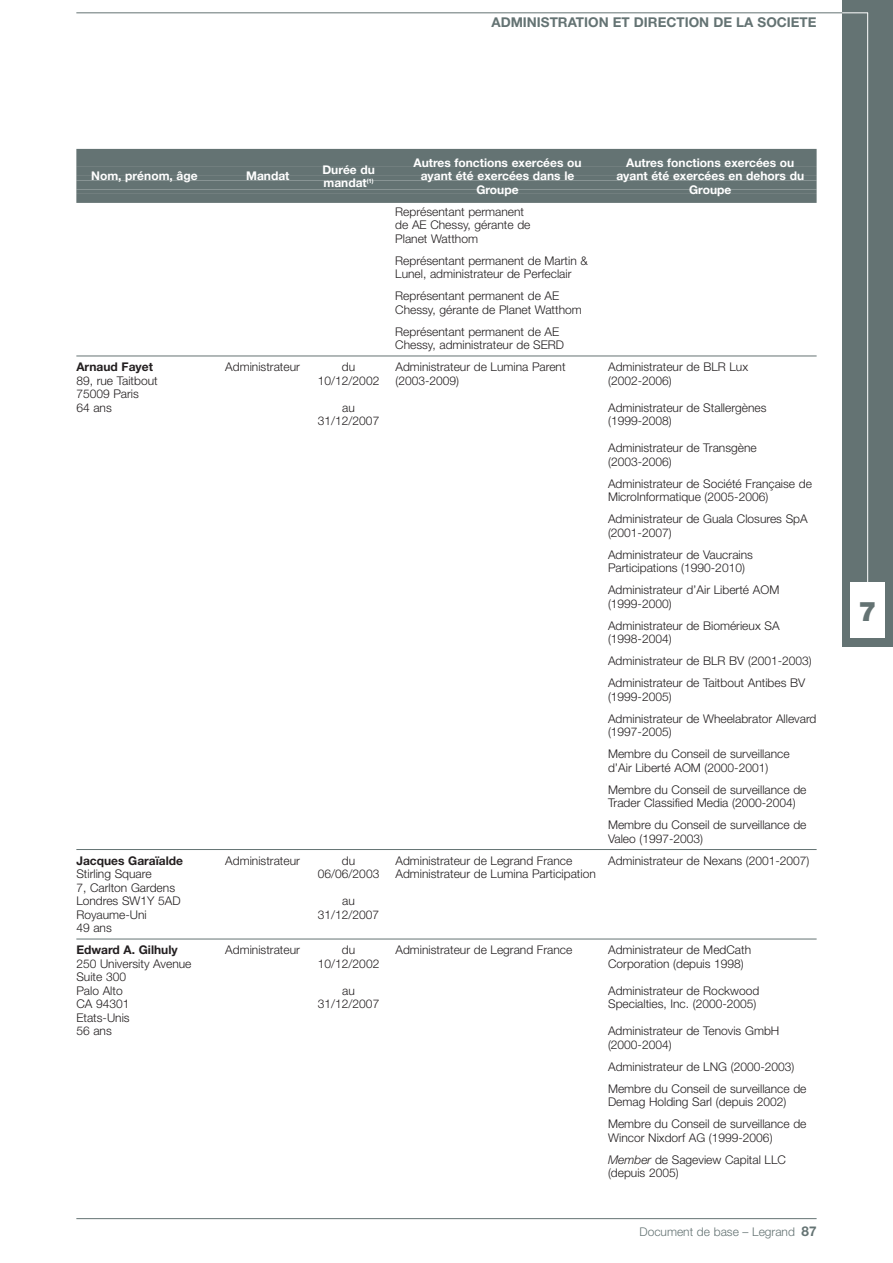
<style>
.page{position:relative;width:893px;height:1263px;background:#fff}
.page>*{position:absolute;margin:0;border:0;box-sizing:border-box;transform-origin:0 0}
.t1{font:900 27px "Helvetica Neue LT";color:#647373}
.t2{font:700 13.5px "Helvetica Neue LT";color:#647373}
.t3{font:300 12px/13.5px "Helvetica Neue LT";color:#231f20}
.t4{font:700 12px "Helvetica Neue LT";color:#fff}
.t5{font:700 12px "Helvetica Neue LT";color:#231f20}
.t6{font:300 12px "Helvetica Neue LT";color:#647373}
.s1{font-style:italic}
.s2{font-weight:700;font-size:13.5px}
</style>
<div class="page">
<div style="left:76px;top:149px;width:740px;height:18px;background:#647373"></div>
<div style="left:76px;top:167px;width:740px;height:9px;background:#647373"></div>
<hr style="left:76px;top:176px;width:740px;height:4px;background:#647373">
<div style="left:76px;top:180px;width:740px;height:9px;background:#647373"></div>
<div style="left:76px;top:189px;width:740px;height:5px;background:#647373"></div>
<div style="left:76px;top:194px;width:740px;height:9px;background:#647373"></div>
<hr style="left:76px;top:356px;width:740px;height:1px;background:#647373">
<hr style="left:76px;top:849px;width:740px;height:1px;background:#647373">
<hr style="left:76px;top:939px;width:740px;height:1px;background:#647373">
<hr style="left:76px;top:12px;width:766px;height:1px;background:#647373">
<hr style="left:76px;top:1218px;width:740px;height:1px;background:#647373">
<div style="left:842px;top:0;width:50px;height:646px;background:#647373"></div>
<hr style="left:867px;top:13px;width:1px;height:574px;background:#fff">
<div style="left:850px;top:583px;width:34px;height:55px;background:#fff"></div>
<svg style="left:842px;top:12px;width:26px;height:1px"></svg>
<p class="t2" style="left:491px;top:17px;width:327px">ADMINISTRATION ET DIRECTION DE LA SOCIETE</p>
<p class="t4" style="left:91px;top:172px;width:108px">Nom, prénom, âge</p>
<p class="t4" style="left:246px;top:172px;width:45px">Mandat</p>
<p class="t4" style="left:322px;top:165px;width:54px">Durée du</p>
<p class="t4" style="left:323px;top:179px;width:52px">mandat<sup>(1)</sup></p>
<p class="t4" style="left:413px;top:158px;width:170px">Autres fonctions exercées ou</p>
<p class="t4" style="left:626px;top:158px;width:170px">Autres fonctions exercées ou</p>
<p class="t4" style="left:421px;top:172px;width:155px">ayant été exercées dans le</p>
<p class="t4" style="left:616px;top:172px;width:189px">ayant été exercées en dehors du</p>
<p class="t4" style="left:476px;top:185px;width:44px">Groupe</p>
<p class="t4" style="left:689px;top:185px;width:44px">Groupe</p>
<p class="t3" style="left:395px;top:206px;width:137px">Représentant permanent de AE Chessy, gérante de<br>Planet Watthom</p>
<p class="t3" style="left:395px;top:255px;width:194px">Représentant permanent de Martin &amp;<br>Lunel, administrateur de Perfeclair</p>
<p class="t3" style="left:395px;top:290px;width:188px">Représentant permanent de AE<br>Chessy, gérante de Planet Watthom</p>
<p class="t3" style="left:395px;top:326px;width:170px">Représentant permanent de AE<br>Chessy, administrateur de SERD</p>
<p class="t5" style="left:76px;top:363px;width:78px">Arnaud Fayet</p>
<p class="t3" style="left:225px;top:361px;width:76px">Administrateur</p>
<p class="t3" style="left:342px;top:361px;width:15px">du</p>
<p class="t3" style="left:395px;top:361px;width:172px">Administrateur de Lumina Parent</p>
<p class="t3" style="left:608px;top:361px;width:141px">Administrateur de BLR Lux</p>
<p class="t3" style="left:76px;top:375px;width:83px">89, rue Taitbout</p>
<p class="t3" style="left:318px;top:375px;width:63px">10/12/2002</p>
<p class="t3" style="left:395px;top:375px;width:65px">(2003-2009)</p>
<p class="t3" style="left:608px;top:375px;width:65px">(2002-2006)</p>
<p class="t3" style="left:76px;top:388px;width:64px">75009 Paris<br>64 ans</p>
<p class="t3" style="left:342px;top:402px;width:14px">au</p>
<p class="t3" style="left:608px;top:402px;width:160px">Administrateur de Stallergènes</p>
<p class="t3" style="left:318px;top:415px;width:63px">31/12/2007</p>
<p class="t3" style="left:608px;top:415px;width:65px">(1999-2008)</p>
<p class="t3" style="left:608px;top:442px;width:150px">Administrateur de Transgène (2003-2006)</p>
<p class="t3" style="left:608px;top:478px;width:205px">Administrateur de Société Française de<br>MicroInformatique (2005-2006)</p>
<p class="t3" style="left:608px;top:513px;width:201px">Administrateur de Guala Closures SpA (2001-2007)</p>
<p class="t3" style="left:608px;top:549px;width:146px">Administrateur de Vaucrains<br>Participations (1990-2010)</p>
<p class="t3" style="left:608px;top:584px;width:173px">Administrateur d’Air Liberté AOM (1999-2000)</p>
<p class="t3" style="left:608px;top:620px;width:173px">Administrateur de Biomérieux SA (1998-2004)</p>
<p class="t3" style="left:608px;top:651px;width:205px;line-height:22px">Administrateur de BLR BV (2001-2003)<br>Administrateur de Taitbout Antibes BV</p>
<p class="t3" style="left:608px;top:687px;width:210px;line-height:22px">(1999-2005)<br>Administrateur de Wheelabrator Allevard</p>
<p class="t3" style="left:608px;top:722px;width:183px;line-height:22px">(1997-2005)<br>Membre du Conseil de surveillance</p>
<p class="t3" style="left:608px;top:758px;width:200px;line-height:22px">d’Air Liberté AOM (2000-2001)<br>Membre du Conseil de surveillance de</p>
<p class="t3" style="left:608px;top:793px;width:200px;line-height:22px">Trader Classified Media (2000-2004)<br>Membre du Conseil de surveillance de</p>
<p class="t3" style="left:608px;top:833px;width:97px">Valeo (1997-2003)</p>
<p class="t5" style="left:76px;top:856px;width:108px">Jacques Garaïalde</p>
<p class="t3" style="left:225px;top:855px;width:76px">Administrateur</p>
<p class="t3" style="left:342px;top:855px;width:15px">du</p>
<p class="t3" style="left:395px;top:855px;width:178px">Administrateur de Legrand France</p>
<p class="t3" style="left:608px;top:855px;width:203px">Administrateur de Nexans (2001-2007)</p>
<p class="t3" style="left:76px;top:868px;width:77px">Stirling Square</p>
<p class="t3" style="left:318px;top:868px;width:63px">06/06/2003</p>
<p class="t3" style="left:395px;top:868px;width:202px">Administrateur de Lumina Participation</p>
<p class="t3" style="left:76px;top:882px;width:106px">7, Carlton Gardens<br>Londres SW1Y 5AD</p>
<p class="t3" style="left:342px;top:895px;width:14px">au</p>
<p class="t3" style="left:76px;top:909px;width:72px">Royaume-Uni</p>
<p class="t3" style="left:318px;top:909px;width:63px">31/12/2007</p>
<p class="t3" style="left:76px;top:922px;width:37px">49 ans</p>
<p class="t5" style="left:76px;top:946px;width:103px">Edward A. Gilhuly</p>
<p class="t3" style="left:225px;top:944px;width:76px">Administrateur</p>
<p class="t3" style="left:342px;top:944px;width:15px">du</p>
<p class="t3" style="left:395px;top:944px;width:178px">Administrateur de Legrand France</p>
<p class="t3" style="left:608px;top:944px;width:144px">Administrateur de MedCath</p>
<p class="t3" style="left:76px;top:958px;width:117px">250 University Avenue</p>
<p class="t3" style="left:318px;top:958px;width:63px">10/12/2002</p>
<p class="t3" style="left:608px;top:958px;width:137px">Corporation (depuis 1998)</p>
<p class="t3" style="left:76px;top:971px;width:51px">Suite 300<br>Palo Alto</p>
<p class="t3" style="left:342px;top:985px;width:14px">au</p>
<p class="t3" style="left:608px;top:985px;width:153px">Administrateur de Rockwood</p>
<p class="t3" style="left:76px;top:998px;width:55px">CA 94301</p>
<p class="t3" style="left:318px;top:998px;width:63px">31/12/2007</p>
<p class="t3" style="left:608px;top:998px;width:150px">Specialties, Inc. (2000-2005)</p>
<p class="t3" style="left:76px;top:1012px;width:55px">Etats-Unis<br>56 ans</p>
<p class="t3" style="left:608px;top:1025px;width:173px">Administrateur de Tenovis GmbH (2000-2004)</p>
<p class="t3" style="left:608px;top:1057px;width:200px;line-height:22px">Administrateur de LNG (2000-2003)<br>Membre du Conseil de surveillance de</p>
<p class="t3" style="left:608px;top:1092px;width:200px;line-height:22px">Demag Holding Sarl (depuis 2002)<br>Membre du Conseil de surveillance de</p>
<p class="t3" style="left:608px;top:1128px;width:179px;line-height:22px">Wincor Nixdorf AG (1999-2006)<br><span class="s1">Member</span> de Sageview Capital LLC</p>
<p class="t3" style="left:608px;top:1168px;width:72px">(depuis 2005)</p>
<p class="t6" style="left:639px;top:1227px;width:179px">Document de base – Legrand <span class="s2">87</span></p>
<h1 class="t1" style="left:858px;top:602px;width:20px">7</h1>
</div>
